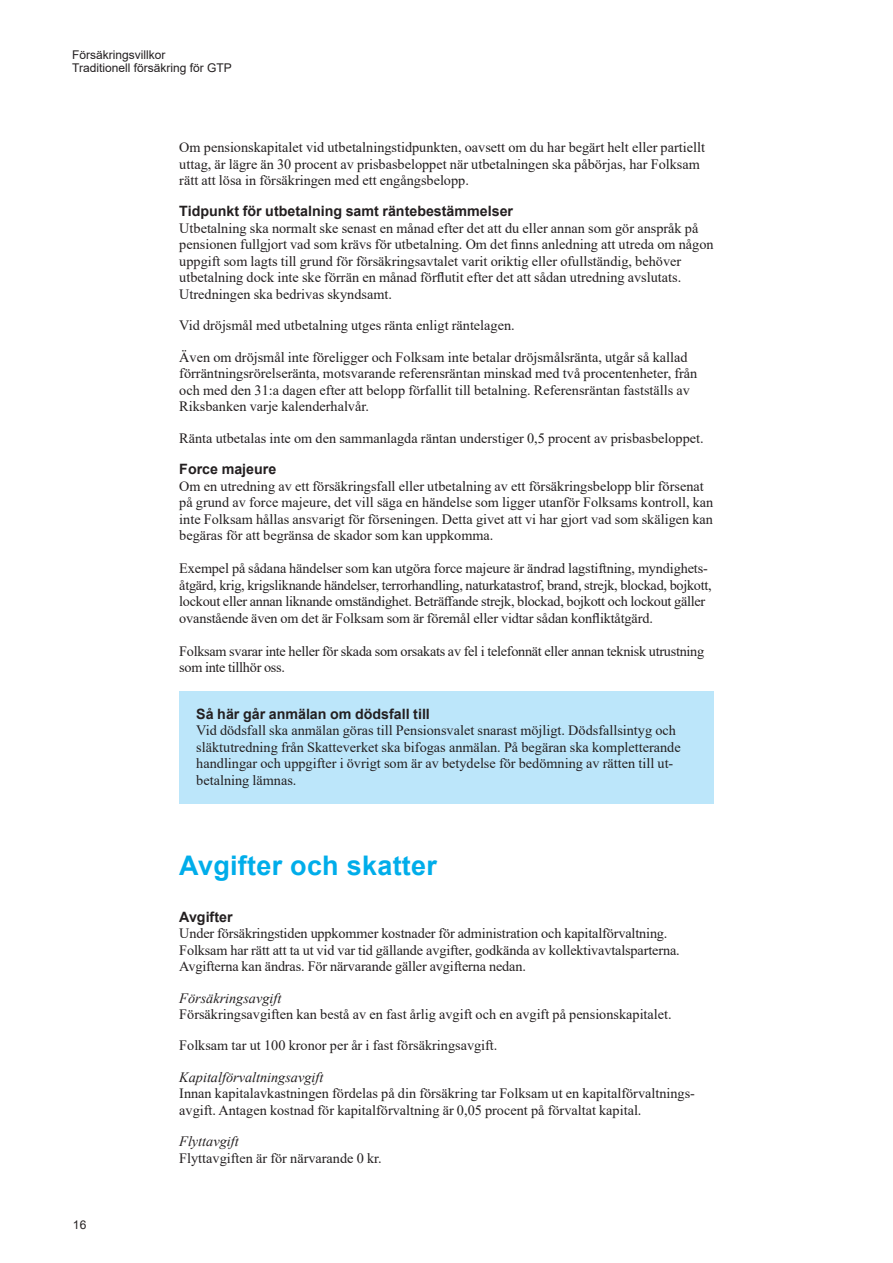
<style>
.page{position:relative;width:893px;height:1263px;background:#fff}
.page>*{position:absolute;margin:0;border:0;box-sizing:border-box;transform-origin:0 0}
._0_Rubrik_3_18pt_Ari{font:700 27px "Arial";letter-spacing:.01em;color:#00adea}
._0_Brödtext{font:14.25px/16.5px "Times New Roman";color:#231f20}
._0_Brödtext_nytt_sty{font:14.25px/16.5px "Times New Roman";color:#231f20}
._0_Brödtext-2{font:14.25px/16.5px "Times New Roman";letter-spacing:-.02em;color:#231f20}
._0_Rubrik_6_9_5pt_Ar{font:700 14.25px "Arial";color:#231f20}
._0_Rubrik_7_9_5pt__I{font:italic 14.25px "Times New Roman";color:#231f20}
.t1{font:12px/13.5px "Arial";color:#231f20}
</style>
<div class="page">
<div style="left:179px;top:692px;width:535px;height:112px;background:#bce6fa"></div>
<p class="t1" style="left:72px;top:48px;width:161px">Försäkringsvillkor<br>Traditionell försäkring för GTP</p>
<p class="_0_Brödtext_nytt_sty" style="left:179px;top:139px;width:527px">Om pensionskapitalet vid utbetalningstidpunkten, oavsett om du har begärt helt eller partiellt uttag, är lägre än 30 procent av prisbasbeloppet när utbetalningen ska påbörjas, har Folksam rätt att lösa in försäkringen med ett engångsbelopp.</p>
<p class="_0_Rubrik_6_9_5pt_Ar" style="left:179px;top:201px;width:335px">Tidpunkt för utbetalning samt räntebestämmelser</p>
<p class="_0_Brödtext" style="left:179px;top:219px;width:536px">Utbetalning ska normalt ske senast en månad efter det att du eller annan som gör anspråk på pensionen fullgjort vad som krävs för utbetalning. Om det finns anledning att utreda om någon uppgift som lagts till grund för försäkringsavtalet varit oriktig eller ofullständig, behöver utbetalning dock inte ske förrän en månad förflutit efter det att sådan utredning avslutats.<br>Utredningen ska bedrivas skyndsamt.</p>
<p class="_0_Brödtext_nytt_sty" style="left:179px;top:317px;width:337px">Vid dröjsmål med utbetalning utges ränta enligt räntelagen.</p>
<p class="_0_Brödtext_nytt_sty" style="left:179px;top:348px;width:520px">Även om dröjsmål inte föreligger och Folksam inte betalar dröjsmålsränta, utgår så kallad förräntningsrörelseränta, motsvarande referensräntan minskad med två procentenheter, från och med den 31:a dagen efter att belopp förfallit till betalning. Referensräntan fastställs av Riksbanken varje kalenderhalvår.</p>
<p class="_0_Brödtext_nytt_sty" style="left:179px;top:429px;width:526px">Ränta utbetalas inte om den sammanlagda räntan understiger 0,5 procent av prisbasbeloppet.</p>
<p class="_0_Rubrik_6_9_5pt_Ar" style="left:179px;top:459px;width:99px">Force majeure</p>
<p class="_0_Brödtext" style="left:179px;top:477px;width:536px">Om en utredning av ett försäkringsfall eller utbetalning av ett försäkringsbelopp blir försenat på grund av force majeure, det vill säga en händelse som ligger utanför Folksams kontroll, kan inte Folksam hållas ansvarigt för förseningen. Detta givet att vi har gjort vad som skäligen kan begäras för att begränsa de skador som kan uppkomma.</p>
<p class="_0_Brödtext-2" style="left:179px;top:559px;width:534px">Exempel på sådana händelser som kan utgöra force majeure är ändrad lagstiftning, myndighets&shy;åtgärd, krig, krigsliknande händelser, terrorhandling, naturkatastrof, brand, strejk, blockad, bojkott, lockout eller annan liknande omständighet. Beträffande strejk, blockad, bojkott och lockout gäller ovanstående även om det är Folksam som är föremål eller vidtar sådan konfliktåtgärd.</p>
<p class="_0_Brödtext-2" style="left:179px;top:642px;width:526px">Folksam svarar inte heller för skada som orsakats av fel i telefonnät eller annan teknisk utrustning som inte tillhör oss.</p>
<p class="_0_Rubrik_6_9_5pt_Ar" style="left:196px;top:704px;width:235px">Så här går anmälan om dödsfall till</p>
<p class="_0_Brödtext" style="left:196px;top:722px;width:486px">Vid dödsfall ska anmälan göras till Pensionsvalet snarast möjligt. Dödsfallsintyg och släktutredning från Skatteverket ska bifogas anmälan. På begäran ska kompletterande handlingar och uppgifter i övrigt som är av betydelse för bedömning av rätten till ut&shy;betalning lämnas.</p>
<p class="t1" style="left:73px;top:1218px;width:15px">16</p>
<p class="_0_Rubrik_3_18pt_Ari" style="left:179px;top:847px;width:259px">Avgifter och skatter</p>
<p class="_0_Rubrik_6_9_5pt_Ar" style="left:179px;top:907px;width:55px">Avgifter</p>
<p class="_0_Brödtext" style="left:179px;top:925px;width:502px">Under försäkringstiden uppkommer kostnader för administration och kapitalförvaltning.<br>Folksam har rätt att ta ut vid var tid gällande avgifter, godkända av kollektivavtalsparterna.<br>Avgifterna kan ändras. För närvarande gäller avgifterna nedan.</p>
<p class="_0_Rubrik_7_9_5pt__I" style="left:179px;top:988px;width:104px">Försäkringsavgift</p>
<p class="_0_Brödtext" style="left:179px;top:1005px;width:494px">Försäkringsavgiften kan bestå av en fast årlig avgift och en avgift på pensionskapitalet.</p>
<p class="_0_Brödtext_nytt_sty" style="left:179px;top:1037px;width:320px">Folksam tar ut 100 kronor per år i fast försäkringsavgift.</p>
<p class="_0_Rubrik_7_9_5pt__I" style="left:179px;top:1067px;width:146px">Kapitalförvaltningsavgift</p>
<p class="_0_Brödtext" style="left:179px;top:1085px;width:517px">Innan kapitalavkastningen fördelas på din försäkring tar Folksam ut en kapitalförvaltnings&shy;avgift. Antagen kostnad för kapitalförvaltning är 0,05 procent på förvaltat kapital.</p>
<p class="_0_Rubrik_7_9_5pt__I" style="left:179px;top:1132px;width:61px">Flyttavgift</p>
<p class="_0_Brödtext" style="left:179px;top:1149px;width:204px">Flyttavgiften är för närvarande 0 kr.</p>
</div>
